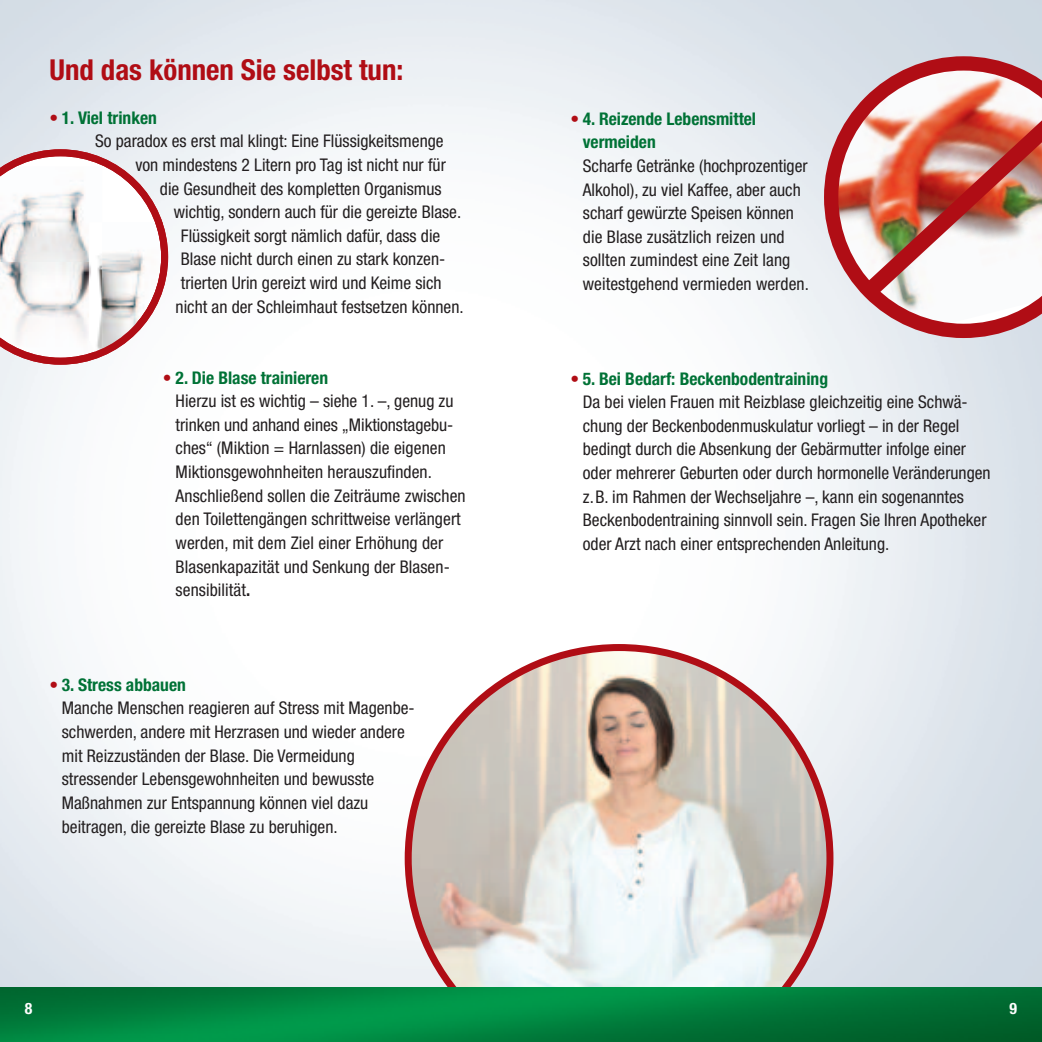
<style>
.page{position:relative;width:1042px;height:1042px;background:#fff}
.page>*{position:absolute;margin:0;border:0;box-sizing:border-box;transform-origin:0 0}
.t1{font:700 condensed 28.88px "Helvetica Neue LT Pro";color:#b00d15}
.t2{font:condensed 17.5px/23.6px "Helvetica Neue LT Pro";color:#231f20}
.t3{font:700 condensed 17.5px/23.6px "Helvetica Neue LT Pro";color:#007236}
.t4{font:700 condensed 15.75px "Helvetica Neue LT Pro";color:#fff}
.s1{color:#b00d15}
.s2{font-weight:700;color:#b00d15}
.s3{font-weight:700;color:#007236}
.s4{font-weight:700}
</style>
<div class="page">
<svg style="left:405px;top:644px;width:428px;height:343px"></svg>
<svg style="left:824px;top:56px;width:218px;height:282px"></svg>
<img style="left:861px;top:106px;width:181px;height:194px">
<img style="left:0;top:987px;width:1042px;height:55px">
<svg style="left:0;top:149px;width:168px;height:216px"></svg>
<h1 class="t1" style="left:50px;top:52px;width:355px">Und das können Sie selbst tun:</h1>
<p class="t3" style="left:50px;top:105px;width:109px"><span class="s1">•</span> 1. Viel trinken</p>
<p class="t2" style="left:95px;top:129px;width:350px">So paradox es erst mal klingt: Eine Flüssigkeitsmenge</p>
<p class="t2" style="left:135px;top:153px;width:312px">von mindestens 2 Litern pro Tag ist nicht nur für</p>
<p class="t2" style="left:160px;top:176px;width:283px">die Gesundheit des kompletten Organismus</p>
<p class="t2" style="left:174px;top:200px;width:289px">wichtig, sondern auch für die gereizte Blase.</p>
<p class="t2" style="left:181px;top:224px;width:261px">Flüssigkeit sorgt nämlich dafür, dass die</p>
<p class="t2" style="left:181px;top:247px;width:266px">Blase nicht durch einen zu stark konzen-</p>
<p class="t2" style="left:181px;top:271px;width:262px">trierten Urin gereizt wird und Keime sich</p>
<p class="t2" style="left:176px;top:294px;width:289px">nicht an der Schleimhaut festsetzen können.</p>
<p class="t2" style="left:176px;top:365px;width:291px;text-indent:-13px"><span class="s2">•</span> <span class="s3">2. Die Blase trainieren<br></span>Hierzu ist es wichtig – siehe 1. –, genug zu trinken und anhand eines „Miktionstagebu&shy;ches“ (Miktion = Harnlassen) die eigenen Miktionsgewohnheiten herauszufinden.<br>Anschließend sollen die Zeiträume zwischen den Toilettengängen schrittweise verlängert werden, mit dem Ziel einer Erhöhung der Blasenkapazität und Senkung der Blasen&shy;sensibilität<span class="s4">.</span></p>
<p class="t2" style="left:62px;top:672px;width:354px;text-indent:-12px"><span class="s2">•</span> <span class="s3">3. Stress abbauen<br></span>Manche Menschen reagieren auf Stress mit Magenbe&shy;schwerden, andere mit Herzrasen und wieder andere mit Reizzuständen der Blase. Die Vermeidung<br>stressen der Lebensgewohnheiten und bewusste Maßnahmen zur Entspannung können viel dazu beitragen, die gereizte Blase zu beruhigen.</p>
<p class="t3" style="left:583px;top:106px;width:175px;text-indent:-12px"><span class="s1">•</span> 4. Reizende Lebensmittel vermeiden</p>
<p class="t2" style="left:583px;top:154px;width:228px">Scharfe Getränke (hochprozentiger Alkohol), zu viel Kaffee, aber auch scharf gewürzte Speisen können die Blase zusätzlich reizen und sollten zumindest eine Zeit lang weitestgehend vermieden werden.</p>
<p class="t2" style="left:583px;top:366px;width:409px;text-indent:-12px"><span class="s2">•</span> <span class="s3">5. Bei Bedarf: Beckenbodentraining<br></span>Da bei vielen Frauen mit Reizblase gleichzeitig eine Schwä&shy;chung der Beckenbodenmuskulatur vorliegt – in der Regel bedingt durch die Absenkung der Gebärmutter infolge einer oder mehrerer Geburten oder durch hormonelle Veränderungen z. B. im Rahmen der Wechseljahre –, kann ein sogenanntes Beckenbodentraining sinnvoll sein. Fragen Sie Ihren Apotheker oder Arzt nach einer entsprechenden Anleitung.</p>
<p class="t4" style="left:25px;top:998px;width:9px">8</p>
<p class="t4" style="left:1009px;top:998px;width:9px">9</p>
</div>
